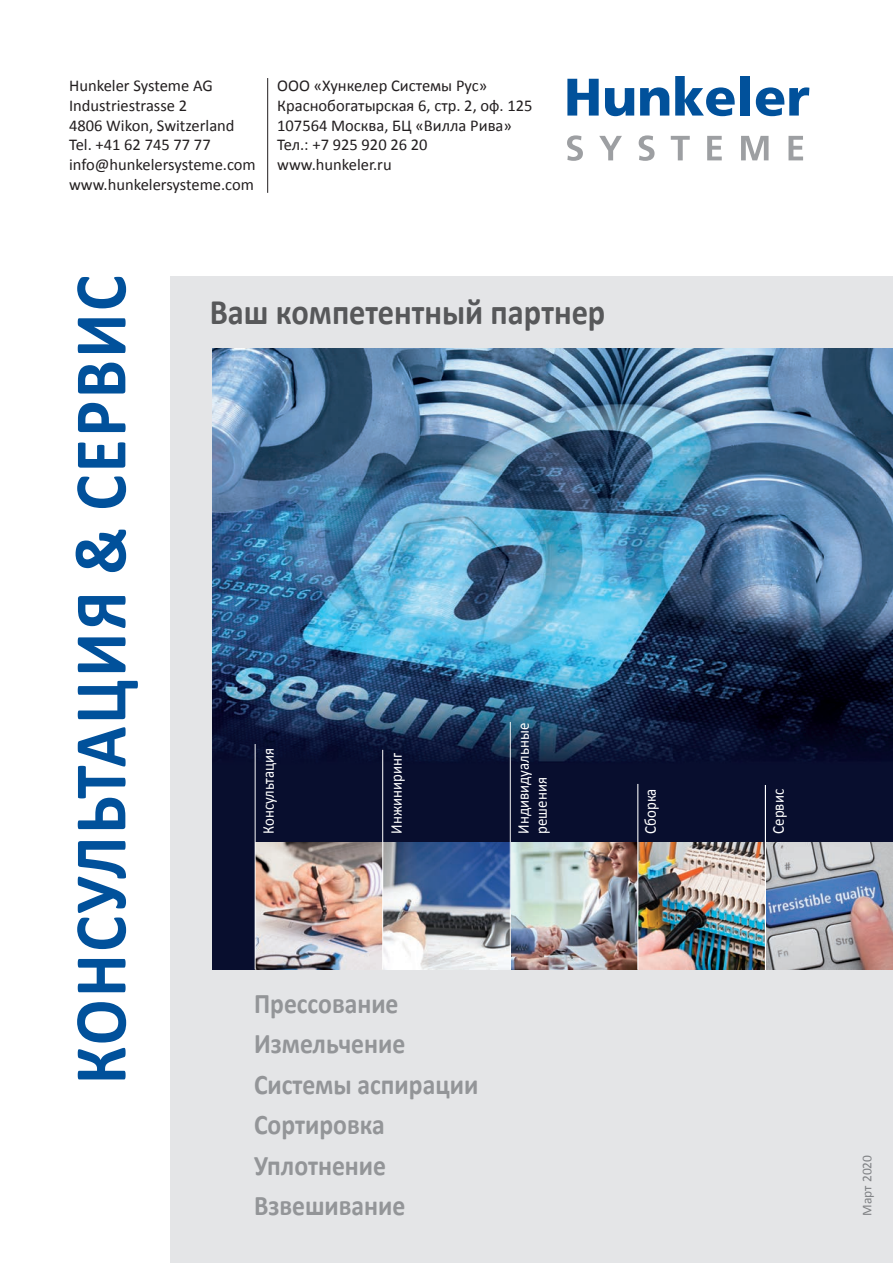
<style>
.page{position:relative;width:893px;height:1263px;background:#fff}
.page>*{position:absolute;margin:0;border:0;box-sizing:border-box;transform-origin:0 0}
.t1{font:700 75px "Calibri";letter-spacing:.04em;color:#01519b;scale:.9 1}
.t2{font:700 36px "Calibri";color:#57585a;scale:.9 1}
.t3{font:700 28.5px/40.5px "Calibri";color:#939598;scale:.9 1}
.t4{font:16.5px/19.8px "Calibri";color:#231f20}
.t5{font:16.5px/18px "Calibri";color:#fff;scale:.9 1}
.t6{font:13.5px "Calibri";color:#808285}
</style>
<div class="page">
<div style="left:170px;top:276px;width:723px;height:987px;background:#e4e5e7"></div>
<img style="left:213px;top:349px;width:680px;height:620px">
<img style="left:638px;top:842px;width:127px;height:127px">
<img style="left:511px;top:842px;width:126px;height:127px">
<svg style="left:383px;top:842px;width:127px;height:127px"></svg>
<img style="left:256px;top:842px;width:126px;height:127px">
<hr style="left:255px;top:744px;width:1px;height:225px;background:#fff">
<hr style="left:382px;top:750px;width:1px;height:219px;background:#fff">
<hr style="left:510px;top:722px;width:1px;height:247px;background:#fff">
<hr style="left:637px;top:784px;width:1px;height:186px;background:#fff">
<svg style="left:766px;top:842px;width:127px;height:127px;background:#9fa1b0"></svg>
<hr style="left:765px;top:785px;width:1px;height:185px;background:#fff">
<svg style="left:567px;top:135px;width:16px;height:26px"></svg>
<svg style="left:599px;top:136px;width:23px;height:24px"></svg>
<svg style="left:639px;top:135px;width:16px;height:26px"></svg>
<svg style="left:671px;top:136px;width:19px;height:24px"></svg>
<svg style="left:707px;top:136px;width:15px;height:24px"></svg>
<svg style="left:741px;top:136px;width:27px;height:24px"></svg>
<svg style="left:788px;top:136px;width:15px;height:24px"></svg>
<svg style="left:567px;top:79px;width:32px;height:37px"></svg>
<svg style="left:605px;top:88px;width:29px;height:28px"></svg>
<svg style="left:640px;top:87px;width:29px;height:29px"></svg>
<svg style="left:675px;top:76px;width:60px;height:40px"></svg>
<div style="left:741px;top:76px;width:9px;height:40px;background:#01519b"></div>
<svg style="left:756px;top:87px;width:53px;height:29px"></svg>
<hr style="left:267px;top:78px;width:1px;height:115px;background:#231f20">
<p class="t4" style="left:69px;top:75px;width:188px">Hunkeler Systeme AG<br>Industriestrasse 2<br>4806 Wikon, Switzerland<br>Tel. +41 62 745 77 77 info@hunkelersysteme.com www.hunkelersysteme.com</p>
<p class="t4" style="left:277px;top:75px;width:257px">ООО «Хункелер Системы Рус»<br>Краснобогатырская 6, стр. 2, оф. 125<br>107564 Москва, БЦ «Вилла Рива»<br>Тел.: +7 925 920 26 20 www.hunkeler.ru</p>
<h1 class="t1" style="left:47px;top:1084px;width:900px;rotate:-90deg">КОНСУЛЬТАЦИЯ &amp; СЕРВИС</h1>
<h2 class="t2" style="left:210px;top:286px;width:441px">Ваш компетентный партнер</h2>
<p class="t5" style="left:259px;top:834px;width:97px;rotate:-90deg">Консультация</p>
<p class="t5" style="left:387px;top:834px;width:91px;rotate:-90deg">Инжиниринг</p>
<p class="t5" style="left:514px;top:834px;width:125px;rotate:-90deg">Индивидуальные решения</p>
<h3 class="t3" style="left:254px;top:982px;width:251px">Прессование<br>Измельчение<br>Системы аспирации<br>Сортировка<br>Уплотнение<br>Взвешивание</h3>
<p class="t5" style="left:641px;top:834px;width:52px;rotate:-90deg">Сборка</p>
<p class="t5" style="left:769px;top:834px;width:51px;rotate:-90deg">Сервис</p>
<p class="t6" style="left:858px;top:1215px;width:62px;rotate:-90deg">Март 2020</p>
</div>
